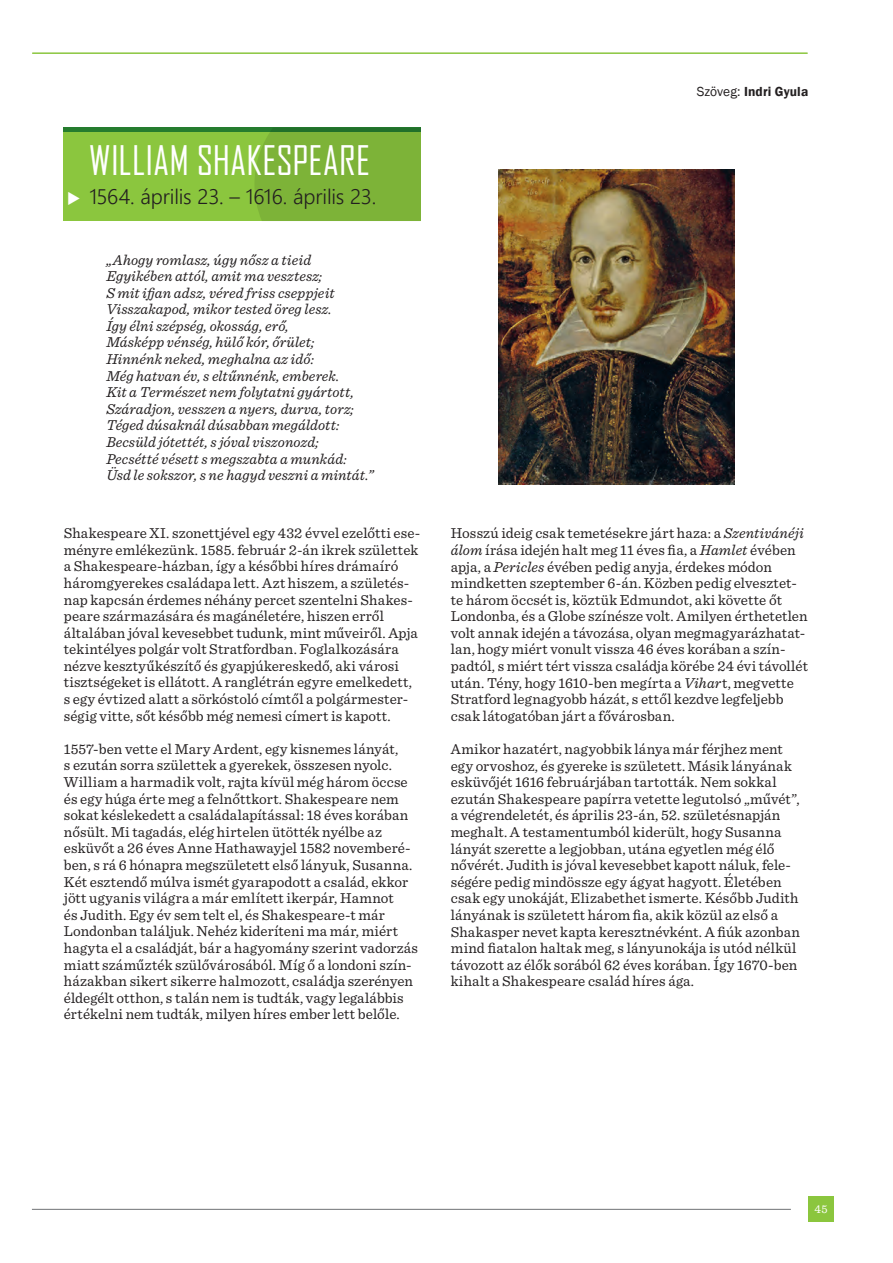
<style>
.page{position:relative;width:893px;height:1263px;background:#fff}
.page>*{position:absolute;margin:0;border:0;box-sizing:border-box;transform-origin:0 0}
.t1{font:39px "Agency FB";letter-spacing:.01em;color:#fff}
.t2{font:300 21px "Segoe UI";letter-spacing:-.01em;color:#231f20}
.t3{font:15px/16.6px "Sentinel";letter-spacing:.005em;color:#231f20}
.t4{font:italic 15px/16.6px "Sentinel";letter-spacing:.005em;color:#231f20}
.t5{font:600 13.5px "Franklin Gothic";letter-spacing:.01em;color:#231f20}
.t6{font:12px "Sentinel";color:#fff}
.s1{font-weight:400}
.s2{font-style:italic}
</style>
<div class="page">
<div style="left:808px;top:1197px;width:26px;height:25px;background:#8bc63e"></div>
<hr style="left:32px;top:1209px;width:759px;height:1px;background:#808285">
<hr style="left:33px;top:52px;width:774px;height:2px;background:#8bc63e">
<div style="left:64px;top:128px;width:357px;height:93px;background:#8bc63e"></div>
<hr style="left:64px;top:128px;width:357px;height:4px;background:#257c2e">
<div style="left:255px;top:128px;width:166px;height:93px;background:#7db338"></div>
<img style="left:499px;top:170px;width:236px;height:314px">
<h1 class="t1" style="left:89px;top:136px;width:282px">WILLIAM SHAKESPEARE</h1>
<h2 class="t2" style="left:89px;top:180px;width:289px">1564. április 23. – 1616. április 23.</h2>
<p class="t4" style="left:106px;top:250px;width:269px">„Ahogy romlasz, úgy nősz a tieid Egyikében attól, amit ma vesztesz;<br>S mit ifjan adsz, véred friss cseppjeit Visszakapod, mikor tested öreg lesz.<br>Így élni szépség, okosság, erő,<br>Másképp vénség, hülő kór, őrület; Hinnénk neked, meghalna az idő:<br>Még hatvan év, s eltűnnénk, emberek.<br>Kit a Természet nem folytatni gyártott, Száradjon, vesszen a nyers, durva, torz; Téged dúsaknál dúsabban megáldott:<br>Becsüld jótettét, s jóval viszonozd; Pecsétté vésett s megszabta a munkád:<br>Üsd le sokszor, s ne hagyd veszni a mintát.”</p>
<p class="t3" style="left:64px;top:524px;width:358px">Shakespeare XI. szonettjével egy 432 évvel ezelőtti ese&shy;ményre emlékezünk. 1585. február 2-án ikrek születtek a Shakespeare-házban, így a későbbi híres drámaíró háromgyerekes családapa lett. Azt hiszem, a születés&shy;nap kapcsán érdemes néhány percet szentelni Shakes&shy;peare származására és magánéletére, hiszen erről általában jóval kevesebbet tudunk, mint műveiről. Apja tekintélyes polgár volt Stratfordban. Foglalkozására nézve kesztyűkészítő és gyapjúkereskedő, aki városi tisztségeket is ellátott. A ranglétrán egyre emelkedett, s egy évtized alatt a sörkóstoló címtől a polgármester&shy;ségig vitte, sőt később még nemesi címert is kapott.</p>
<p class="t3" style="left:64px;top:740px;width:356px">1557-ben vette el Mary Ardent, egy kisnemes lányát,<br>s ezután sorra születtek a gyerekek, összesen nyolc.<br>William a harmadik volt, rajta kívül még három öccse és egy húga érte meg a felnőttkort. Shakespeare nem sokat késlekedett a családalapítással: 18 éves korában nősült. Mi tagadás, elég hirtelen ütötték nyélbe az esküvőt a 26 éves Anne Hathawayjel 1582 novemberé&shy;ben, s rá 6 hónapra megszületett első lányuk, Susanna.<br>Két esztendő múlva ismét gyarapodott a család, ekkor jött ugyanis világra a már említett ikerpár, Hamnot<br>és Judith. Egy év sem telt el, és Shakespeare-t már Londonban találjuk. Nehéz kideríteni ma már, miért hagyta el a családját, bár a hagyomány szerint vadorzás miatt száműzték szülővárosából. Míg ő a londoni szín&shy;házakban sikert sikerre halmozott, családja szerényen éldegélt otthon, s talán nem is tudták, vagy legalábbis értékelni nem tudták, milyen híres ember lett belőle.</p>
<p class="t5" style="left:697px;top:83px;width:113px"><span class="s1">Szöveg:</span> Indri Gyula</p>
<p class="t3" style="left:451px;top:524px;width:359px">Hosszú ideig csak temetésekre járt haza: a <span class="s2">Szentivánéji álom</span> írása idején halt meg 11 éves fia, a <span class="s2">Hamlet</span> évében apja, a <span class="s2">Pericles</span> évében pedig anyja, érdekes módon mindketten szeptember 6-án. Közben pedig elvesztet&shy;te három öccsét is, köztük Edmundot, aki követte őt Londonba, és a Globe színésze volt. Amilyen érthetetlen volt annak idején a távozása, olyan megmagyarázhatat&shy;lan, hogy miért vonult vissza 46 éves korában a szín&shy;padtól, s miért tért vissza családja körébe 24 évi távollét után. Tény, hogy 1610-ben megírta a <span class="s2">Vihar</span>t, megvette Stratford legnagyobb házát, s ettől kezdve legfeljebb csak látogatóban járt a fővárosban.</p>
<p class="t3" style="left:451px;top:740px;width:351px">Amikor hazatért, nagyobbik lánya már férjhez ment egy orvoshoz, és gyereke is született. Másik lányának esküvőjét 1616 februárjában tartották. Nem sokkal ezután Shakespeare papírra vetette legutolsó „művét”, a végrendeletét, és április 23-án, 52. születésnapján meghalt. A testamentumból kiderült, hogy Susanna lányát szerette a legjobban, utána egyetlen még élő nővérét. Judith is jóval kevesebbet kapott náluk, fele&shy;ségére pedig mindössze egy ágyat hagyott. Életében csak egy unokáját, Elizabethet ismerte. Később Judith lányának is született három fia, akik közül az első a Shakasper nevet kapta keresztnévként. A fiúk azonban mind fiatalon haltak meg, s lányunokája is utód nélkül távozott az élők sorából 62 éves korában. Így 1670‑ben kihalt a Shakespeare család híres ága.</p>
<p class="t6" style="left:815px;top:1200px;width:15px">45</p>
</div>
